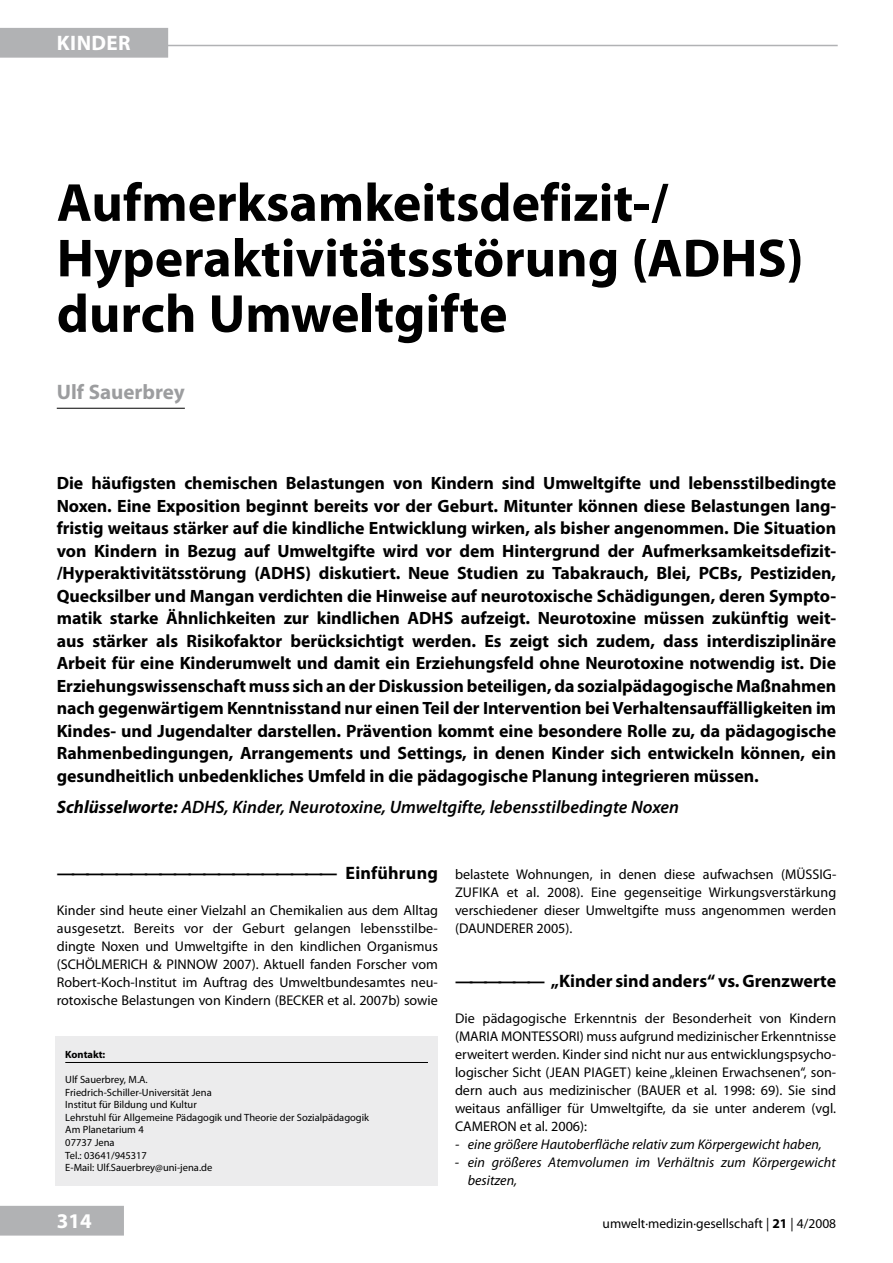
<style>
.page{position:relative;width:893px;height:1263px;background:#fff}
.page>*{position:absolute;margin:0;border:0;box-sizing:border-box;transform-origin:0 0}
.t1{font:700 54px/55.5px "Myriad Pro";color:#000}
.t2{font:700 21px "Myriad Pro";color:#9c9d9f}
.t3{font:700 21px "Myriad Pro";color:#fff}
.t4{font:italic 600 18px "Myriad Pro";color:#000}
.t5{font:700 18px "Myriad Pro";color:#000}
.t6{font:700 17.85px/22.5px "Myriad Pro";letter-spacing:-.005em;color:#000;text-align:justify}
.t7{font:14.1px/18px "Myriad Pro";color:#000;text-align:justify}
.t8{font:italic 14.1px/18px "Myriad Pro";color:#000}
.t9{font:13.5px "Myriad Pro";color:#000}
.t10{font:10.5px/12.6px "Myriad Pro";color:#000}
.t11{font:700 10.5px "Myriad Pro";color:#000}
.s1{color:#b1b2b4}
.s2{font-weight:700}
</style>
<div class="page">
<hr style="left:55px;top:45px;width:783px;height:1px;background:#b1b2b4">
<div style="left:0;top:1206px;width:124px;height:29px;background:#b1b2b4"></div>
<hr style="left:57px;top:408px;width:128px;height:1px;background:#000">
<div style="left:55px;top:1036px;width:383px;height:149px;background:#ececed"></div>
<hr style="left:65px;top:1062px;width:363px;height:1px;background:#000">
<div style="left:0;top:28px;width:168px;height:30px;background:#b1b2b4"></div>
<p class="t3" style="left:57px;top:29px;width:113px">Ki nder <span class="s1">......</span></p>
<h1 class="t1" style="left:57px;top:173px;width:627px">Aufmerksamkeitsdefizit-/<br>Hyperaktivitätsstörung (ADH</h1>
<h1 class="t1" style="left:757px;top:229px;width:48px">S)</h1>
<h1 class="t1" style="left:57px;top:284px;width:452px">durch Umweltgifte</h1>
<p class="t2" style="left:57px;top:379px;width:130px">Ulf Sauerbrey</p>
<p class="t6" style="left:57px;top:471px;width:781px">Die häufigsten chemischen Belastungen von Kindern sind Umweltgifte und lebensstilbedingte Noxen. Eine Exposition beginnt bereits vor der Geburt. Mitunter können diese Belastungen lang&shy;fristig weitaus stärker auf die kindliche Entwicklung wirken, als bisher angenommen. Die Situation von Kindern in Bezug auf Umweltgifte wird vor dem Hintergrund der Aufmerksamkeitsdefizit-/Hyper-aktivitätsstörung (ADH</p>
<p class="t6" style="left:57px;top:561px;width:781px;text-indent:239px">S) diskutiert. Neue Studien zu Tabakrauch, Blei, PCBs, Pestiziden, Queck-silber und Mangan verdichten die Hinweise auf neurotoxische Schädigungen, deren Sympto&shy;matik starke Ähnlichkeiten zur kindlichen ADH</p>
<p class="t6" style="left:57px;top:606px;width:781px;text-indent:387px">S aufzeigt. Neurotoxine müssen zukünftig weit&shy;aus stärker als Risikofaktor berücksichtigt werden. Es zeigt sich zudem, dass interdisziplinäre Arbeit für eine Kinderumwelt und damit ein Erziehungsfeld ohne Neurotoxine notwendig ist. Die Erziehungswissenschaft muss sich an der Diskussion beteiligen, da sozialpädagogische Maß-nahmen nach gegenwärtigem Kenntnisstand nur einen Teil der Intervention bei Verhaltensauf-fällig- keiten im Kindes- und Jugendalter darstellen. Prävention kommt eine besondere Rolle zu, da pädagogische Rahmenbedingungen, Arrangements und Settings, in denen Kinder sich entwickeln können, ein gesundheitlich unbedenkliches Umfeld in die pädagogische Planung integrieren müssen.</p>
<p class="t4" style="left:57px;top:796px;width:624px"><span class="s2">Schlüsselworte:</span> ADHS, Kinder, Neurotoxine, Umweltgifte, lebensstilbedingte Noxen</p>
<p class="t5" style="left:57px;top:861px;width:383px">——————————————————— E i n f ü h r u n g</p>
<p class="t7" style="left:57px;top:901px;width:383px">Kinder sind heute einer Vielzahl an Chemikalien aus dem Alltag ausgesetzt. Bereits vor der Geburt gelangen lebensstilbe&shy;dingte Noxen und Umweltgifte in den kindlichen Organismus (SCHÖLMERICH &amp; PINNOW 2007). Aktuell fanden Forscher vom Robert-Koch-Institut im Auftrag des Umweltbundesamtes neu&shy;rotoxische Belastungen von Kindern (BECKER et al. 2007b) sowie</p>
<p class="t11" style="left:65px;top:1047px;width:42px">Kontakt:</p>
<p class="t10" style="left:65px;top:1073px;width:305px">Ulf Sauerbrey, M.A.<br>Friedrich-Schiller-Universität Jena<br>Institut für Bildung und Kultur<br>Lehrstuhl für Allgemeine Pädagogik und Theorie der Sozialpädagogik<br>Am Planetarium 4<br>07737 Jena<br>Tel.: 03641/945317<br>E-Mail: Ulf.Sauerbrey@uni-jena.de</p>
<p class="t7" style="left:455px;top:865px;width:383px">belastete Wohnungen, in denen diese aufwachsen (MÜSSIG-ZUFIKA et al. 2008). Eine gegenseitige Wirkungsverstärkung verschiedener dieser Umweltgifte muss angenommen werden (DAUNDERER 2005).</p>
<p class="t5" style="left:455px;top:969px;width:383px">—————— „Kinder sind anders“ vs. Grenzwerte</p>
<p class="t7" style="left:455px;top:1009px;width:383px">Die pädagogische Erkenntnis der Besonderheit von Kindern (MARIA MONTESSORI) muss aufgrund medizinischer Erkennt-nisse erweitert werden. Kinder sind nicht nur aus entwicklungspsycho&shy;logischer Sicht (JEAN PIAGET) keine „kleinen Erwachsenen“, son&shy;dern auch aus medizinischer (BAUER et al. 1998: 69). Sie sind weit-aus anfälliger für Umweltgifte, da sie unter anderem (vgl.<br>CAMERON et al. 2006):</p>
<p class="t8" style="left:455px;top:1135px;width:368px">- eine größere Hautoberfläche relativ zum Körpergewicht haben,</p>
<p class="t8" style="left:468px;top:1153px;width:370px;text-indent:-13px">- ein größeres Atemvolumen im Verhältnis zum Körpergewicht besitzen,</p>
<p class="t9" style="left:603px;top:1215px;width:235px">umwelt·medizin·gesellschaft | <span class="s2">21</span> | 4/2008</p>
</div>
